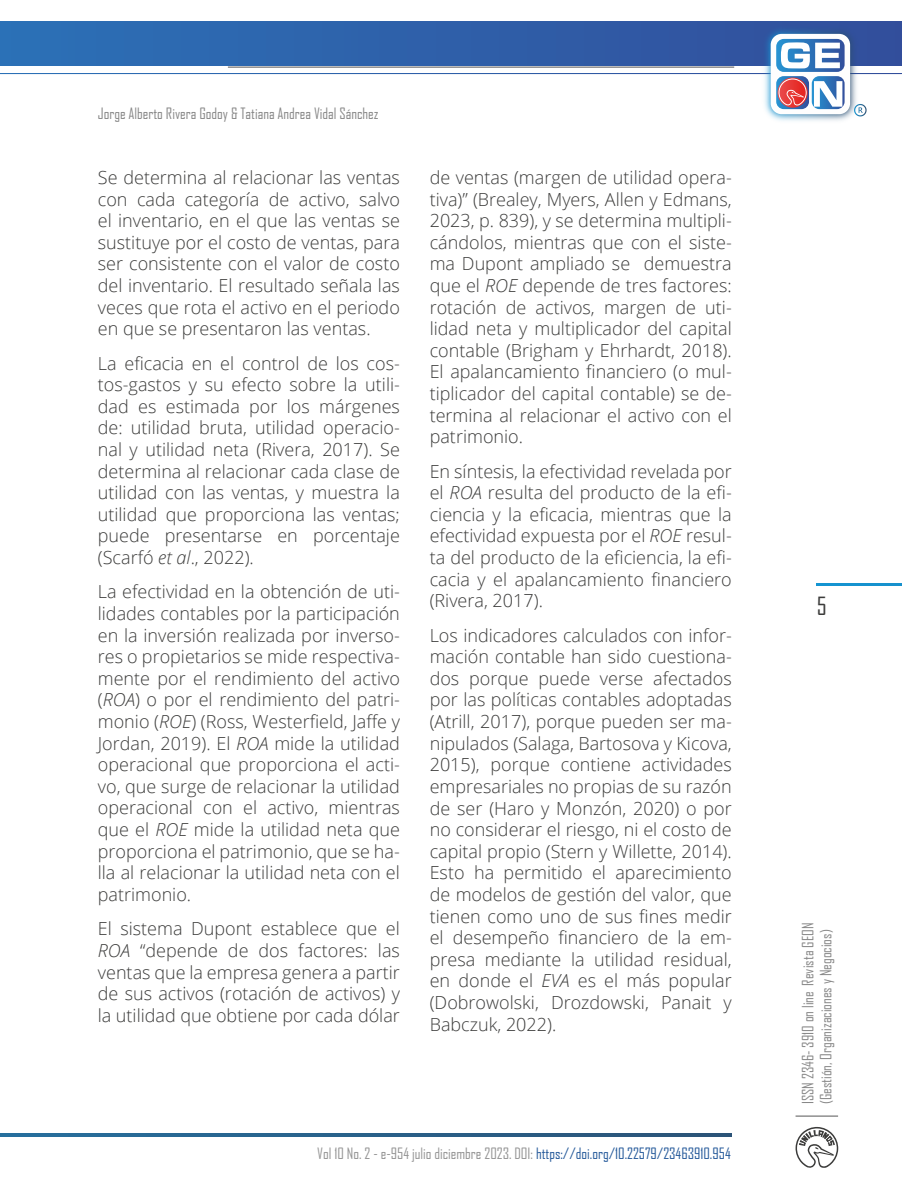
<style>
.page{position:relative;width:902px;height:1191px;background:#fff}
.page>*{position:absolute;margin:0;border:0;box-sizing:border-box;transform-origin:0 0}
.t1{font:24px "Agency FB";color:#3c3c3b}
.t2{font:300 18px/21.6px "Open Sans";color:#3c3c3b;text-align:justify}
.t3{font:15px/18px "Agency FB";color:#878787}
.t4{font:15px "Agency FB";color:#949494}
.s1{font-style:italic}
.s2{color:#275b9b}
</style>
<div class="page">
<div style="left:0;top:22px;width:901px;height:43px;background:linear-gradient(to bottom,#2e63ac,#2e63ac)"></div>
<img style="left:715px;top:21px;width:186px;height:100px">
<div style="left:770px;top:34px;width:80px;height:80px;background:#fefefe;border-radius:11px"></div>
<svg style="left:776px;top:39px;width:68px;height:70px"></svg>
<hr style="left:795px;top:1115px;width:43px;height:1px;background:#575756">
<svg style="left:795px;top:1126px;width:43px;height:42px"></svg>
<svg style="left:0;top:1133px;width:731px;height:4px;background:#296089"></svg>
<hr style="left:816px;top:583px;width:85px;height:2px;background:#1692cf">
<hr style="left:228px;top:67px;width:506px;height:1px;background:#555454">
<p class="t3" style="left:98px;top:105px;width:282px">Jorge Alberto Rivera Godoy &amp; Tatiana Andrea Vidal Sánchez</p>
<p class="t2" style="left:98px;top:166px;width:303px">Se determina al relacionar las ventas con cada categoría de activo, salvo el inventario, en el que las ventas se sustituye por el costo de ventas, para ser consistente con el valor de costo del inventario. El resultado señala las veces que rota el activo en el periodo en que se presentaron las ventas.</p>
<p class="t2" style="left:98px;top:352px;width:303px">La eficacia en el control de los cos&shy;tos-gastos y su efecto sobre la utili&shy;dad es estimada por los márgenes de: utilidad bruta, utilidad operacio&shy;nal y utilidad neta (Rivera, 2017). Se determina al relacionar cada clase de utilidad con las ventas, y muestra la utilidad que proporciona las ventas; puede presentarse en porcentaje (Scarfó <span class="s1">et al</span>., 2022).</p>
<p class="t2" style="left:98px;top:580px;width:303px">La efectividad en la obtención de uti&shy;lidades contables por la participación en la inversión realizada por inverso&shy;res o propietarios se mide respectiva&shy;mente por el rendimiento del activo (<span class="s1">ROA</span>) o por el rendimiento del patri&shy;monio (<span class="s1">ROE</span>) (Ross, Westerfield, Jaffe y Jordan, 2019). El <span class="s1">ROA</span> mide la utilidad operacional que proporciona el acti&shy;vo, que surge de relacionar la utilidad operacional con el activo, mientras que el <span class="s1">ROE</span> mide la utilidad neta que proporciona el patrimonio, que se ha&shy;lla al relacionar la utilidad neta con el patrimonio.</p>
<p class="t2" style="left:98px;top:917px;width:303px">El sistema Dupont establece que el <span class="s1">ROA</span> “depende de dos factores: las ventas que la empresa genera a partir de sus activos (rotación de activos) y la utilidad que obtiene por cada dólar</p>
<p class="t2" style="left:429px;top:166px;width:303px">de ventas (margen de utilidad opera&shy;tiva)” (Brealey, Myers, Allen y Edmans, 2023, p. 839), y se determina multipli&shy;cándolos, mientras que con el siste&shy;ma Dupont ampliado se demuestra que el <span class="s1">ROE</span> depende de tres factores: rotación de activos, margen de uti&shy;lidad neta y multiplicador del capital contable (Brigham y Ehrhardt, 2018).<br>El apalancamiento financiero (o mul&shy;tiplicador del capital contable) se de&shy;termina al relacionar el activo con el patrimonio.</p>
<p class="t2" style="left:429px;top:460px;width:303px">En síntesis, la efectividad revelada por el <span class="s1">ROA</span> resulta del producto de la efi&shy;ciencia y la eficacia, mientras que la efectividad expuesta por el <span class="s1">ROE</span> resul&shy;ta del producto de la eficiencia, la efi&shy;cacia y el apalancamiento financiero (Rivera, 2017).</p>
<p class="t2" style="left:429px;top:624px;width:303px">Los indicadores calculados con infor&shy;mación contable han sido cuestiona&shy;dos porque puede verse afectados por las políticas contables adoptadas (Atrill, 2017), porque pueden ser ma&shy;nipulados (Salaga, Bartosova y Kicova, 2015), porque contiene actividades empresariales no propias de su razón de ser (Haro y Monzón, 2020) o por no considerar el riesgo, ni el costo de capital propio (Stern y Willette, 2014).<br>Esto ha permitido el aparecimiento de modelos de gestión del valor, que tienen como uno de sus fines medir el desempeño financiero de la em&shy;presa mediante la utilidad residual, en donde el <span class="s1">EVA</span> es el más popular (Dobrowolski, Drozdowski, Panait y Babczuk, 2022).</p>
<p class="t4" style="left:317px;top:1144px;width:415px">Vol 10 No. 2 - e-954 julio diciembre 2023. DOI: <span class="s2">https://doi.org/10.22579/23463910.954</span></p>
<h1 class="t1" style="left:816px;top:591px;width:11px">5</h1>
<p class="t3" style="left:798px;top:1104px;width:183px;rotate:-90deg">ISSN 2346- 3910 on line Revista GEON (Gestión, Organizaciones y Negocios)</p>
</div>
